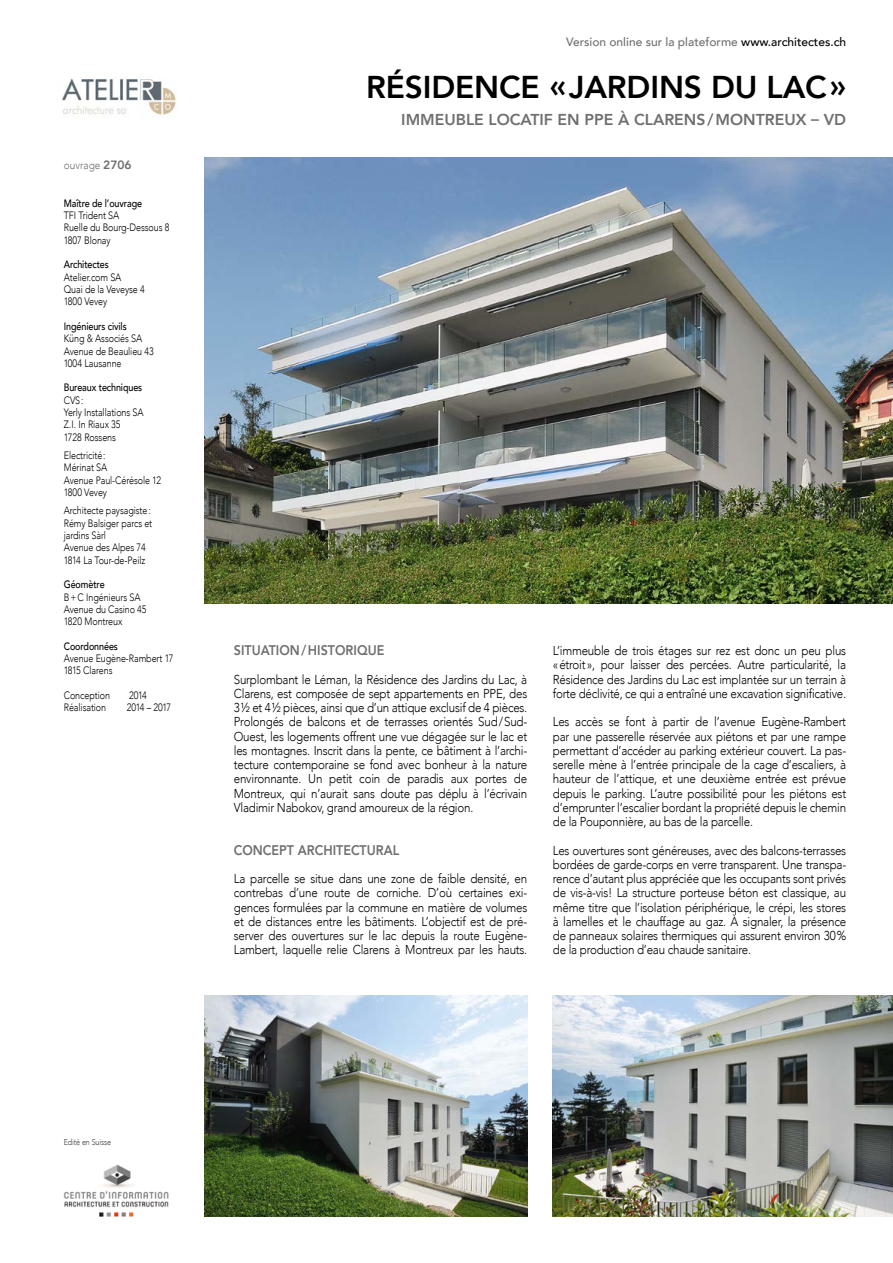
<style>
.page{position:relative;width:893px;height:1263px;background:#fff}
.page>*{position:absolute;margin:0;border:0;box-sizing:border-box;transform-origin:0 0}
.t1{font:800 31.5px "Avenir";letter-spacing:-.005em;color:#000}
.t2{font:800 15.75px "Avenir";color:#706f6f}
.t3{font:800 13.95px "Avenir";color:#706f6f;scale:.9 1}
.t4{font:300 12.9px/14.2px "Avenir";letter-spacing:-.02em;color:#000;text-align:justify;scale:.9 1}
.t5{font:500 12px "Avenir";color:#706f6f}
.t6{font:300 11.25px "Avenir";color:#706f6f;scale:.9 1}
.t7{font:300 10.65px/12.3px "Avenir";letter-spacing:-.01em;color:#000;scale:.84 1}
.t8{font:500 10.65px "Avenir";letter-spacing:-.01em;color:#000;scale:.84 1}
.t9{font:300 10.65px "Avenir";letter-spacing:-.04em;color:#000;scale:.84 1}
.t10{font:300 8.55px "Avenir";letter-spacing:-.01em;color:#3c3c3b;scale:.84 1}
.s1{font-weight:800;font-size:12px}
.s2{color:#000}
</style>
<div class="page">
<img style="left:204px;top:157px;width:689px;height:447px">
<img style="left:62px;top:78px;width:115px;height:38px">
<img style="left:204px;top:995px;width:323px;height:221px">
<img style="left:553px;top:995px;width:340px;height:221px">
<img style="left:63px;top:1164px;width:106px;height:53px">
<p class="t6" style="left:64px;top:159px;width:77px">ouvrage <span class="s1">2706</span></p>
<p class="t8" style="left:64px;top:194px;width:95px">Maître de l’ouvrage</p>
<p class="t7" style="left:64px;top:209px;width:127px">TFI Trident SA<br>Ruelle du Bourg-Dessous 8<br>1807 Blonay</p>
<p class="t8" style="left:64px;top:255px;width:55px">Architectes</p>
<p class="t7" style="left:64px;top:271px;width:98px">Atelier.com SA<br>Quai de la Veveyse 4<br>1800 Vevey</p>
<p class="t8" style="left:64px;top:317px;width:76px">Ingénieurs civils</p>
<p class="t7" style="left:64px;top:332px;width:109px">Küng &amp; Associés SA<br>Avenue de Beaulieu 43<br>1004 Lausanne</p>
<p class="t8" style="left:64px;top:378px;width:95px">Bureaux techniques</p>
<p class="t7" style="left:64px;top:394px;width:97px">CVS:<br>Yerly Installations SA<br>Z.I. In Riaux 35<br>1728 Rossens</p>
<p class="t7" style="left:64px;top:449px;width:117px">Electricité:<br>Mérinat SA<br>Avenue Paul-Cérésole 12<br>1800 Vevey</p>
<p class="t7" style="left:64px;top:505px;width:107px">Architecte paysagiste:<br>Rémy Balsiger parcs et jardins Sàrl<br>Avenue des Alpes 74<br>1814 La Tour-de-Peilz</p>
<p class="t8" style="left:64px;top:575px;width:50px">Géomètre</p>
<p class="t7" style="left:64px;top:591px;width:100px">B+C Ingénieurs SA<br>Avenue du Casino 45<br>1820 Montreux</p>
<p class="t8" style="left:64px;top:637px;width:66px">Coordonnées</p>
<p class="t7" style="left:64px;top:652px;width:132px">Avenue Eugène-Rambert 17<br>1815 Clarens</p>
<p class="t7" style="left:64px;top:689px;width:57px">Conception</p>
<p class="t7" style="left:129px;top:689px;width:23px">2014</p>
<p class="t7" style="left:64px;top:701px;width:52px">Réalisation</p>
<p class="t9" style="left:127px;top:701px;width:54px">2014 – 2017</p>
<p class="t5" style="left:566px;top:32px;width:282px">Version online sur la plateforme <span class="s2">www.architectes.ch</span></p>
<h1 class="t1" style="left:366px;top:63px;width:482px">RÉSIDENCE «JARDINS DU LAC»</h1>
<p class="t2" style="left:401px;top:107px;width:446px">IMMEUBLE LOCATIF EN PPE À CLARENS/MONTREUX – VD</p>
<p class="t3" style="left:234px;top:639px;width:169px">SITUATION/HISTORIQUE</p>
<p class="t4" style="left:234px;top:672px;width:328px">Surplombant le Léman, la Résidence des Jardins du Lac, à Clarens, est composée de sept appartements en PPE, des 3½ et 4½ pièces, ainsi que d’un attique exclusif de 4 pièces.<br>Prolongés de balcons et de terrasses orientés Sud/Sud-Ouest, les logements offrent une vue dégagée sur le lac et les montagnes. Inscrit dans la pente, ce bâtiment à l’archi&shy;tecture contemporaine se fond avec bonheur à la nature environnante. Un petit coin de paradis aux portes de Montreux, qui n’aurait sans doute pas déplu à l’écrivain Vladimir Nabokov, grand amoureux de la région.</p>
<p class="t3" style="left:234px;top:839px;width:185px">CONCEPT ARCHITECTURAL</p>
<p class="t4" style="left:234px;top:872px;width:328px">La parcelle se situe dans une zone de faible densité, en contrebas d’une route de corniche. D’où certaines exi&shy;gences formulées par la commune en matière de volumes et de distances entre les bâtiments. L’objectif est de pré&shy;server des ouvertures sur le lac depuis la route Eugène-Lambert, laquelle relie Clarens à Montreux par les hauts.</p>
<p class="t4" style="left:553px;top:644px;width:328px">L’immeuble de trois étages sur rez est donc un peu plus «étroit», pour laisser des percées. Autre particularité, la Résidence des Jardins du Lac est implantée sur un terrain à forte déclivité, ce qui a entraîné une excavation significative.</p>
<p class="t4" style="left:553px;top:715px;width:328px">Les accès se font à partir de l’avenue Eugène-Rambert par une passerelle réservée aux piétons et par une rampe permettant d’accéder au parking extérieur couvert. La pas&shy;serelle mène à l’entrée principale de la cage d’escaliers, à hauteur de l’attique, et une deuxième entrée est prévue depuis le parking. L’autre possibilité pour les piétons est d’emprunter l’escalier bordant la propriété depuis le chemin de la Pouponnière, au bas de la parcelle.</p>
<p class="t4" style="left:553px;top:843px;width:328px">Les ouvertures sont généreuses, avec des balcons-terrasses bordées de garde-corps en verre transparent. Une transpa&shy;rence d’autant plus appréciée que les occupants sont privés de vis-à-vis! La structure porteuse béton est classique, au même titre que l’isolation périphérique, le crépi, les stores à lamelles et le chauffage au gaz. À signaler, la présence de panneaux solaires thermiques qui assurent environ 30% de la production d’eau chaude sanitaire.</p>
<p class="t10" style="left:64px;top:1137px;width:58px">Edité en Suisse</p>
</div>
